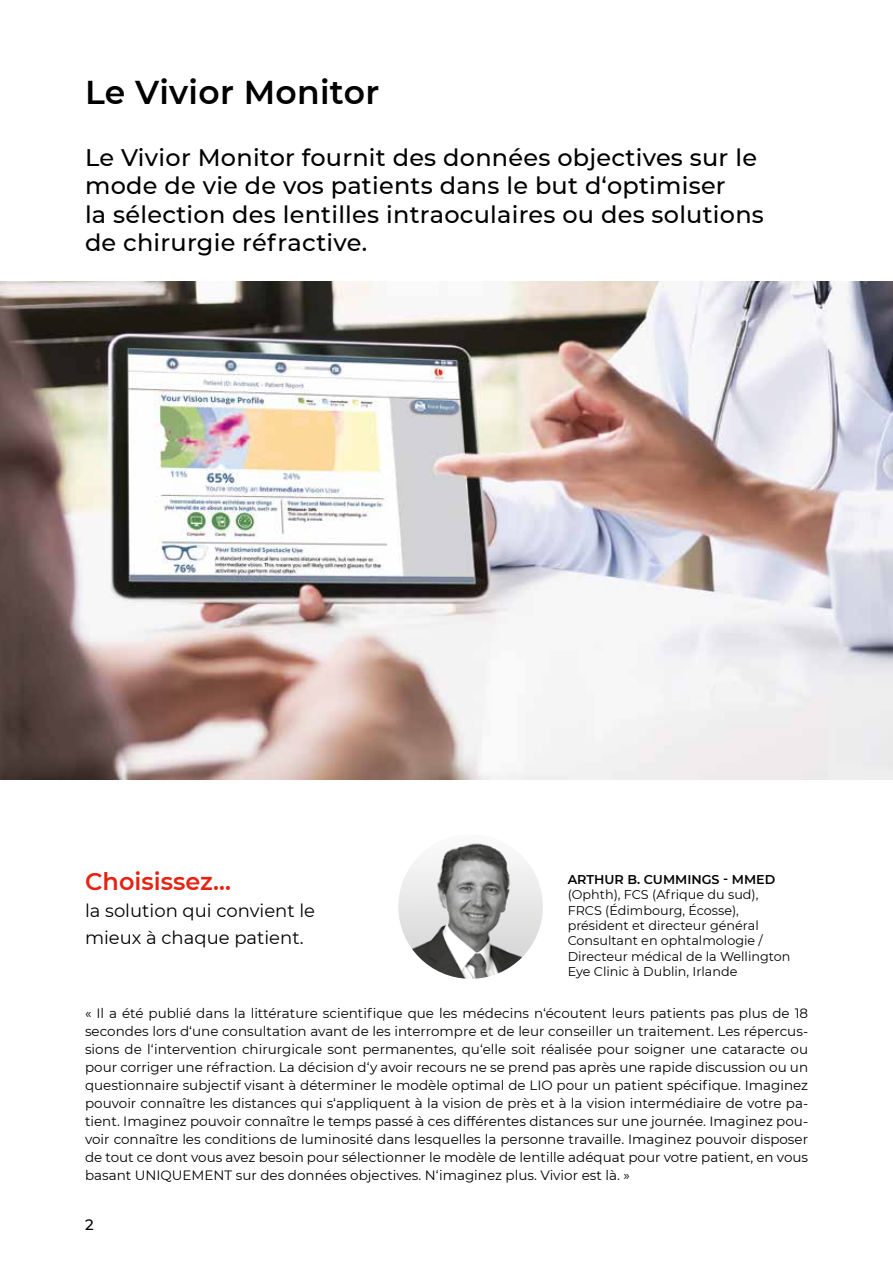
<style>
.page{position:relative;width:893px;height:1263px;background:#fff}
.page>*{position:absolute;margin:0;border:0;box-sizing:border-box;transform-origin:0 0}
.t1{font:600 33px "Montserrat";letter-spacing:.01em;color:#000}
.t2{font:500 24px/28.5px "Montserrat";letter-spacing:.01em;color:#000}
.t3{font:600 24px "Montserrat";color:#e42313}
.t4{font:18px/27px "Montserrat";color:#000}
.t5{font:500 15px "Montserrat";color:#000}
.t6{font:13.5px/18px "Montserrat";color:#000;text-align:justify}
.t7{font:12.75px/15.3px "Montserrat";color:#000}
.t8{font:600 12.75px "Montserrat";color:#000}
</style>
<div class="page">
<img style="left:398px;top:834px;width:145px;height:145px;border-radius:72px">
<img style="left:0;top:281px;width:893px;height:498px">
<h1 class="t1" style="left:85px;top:69px;width:296px">Le Vivior Monitor</h1>
<h2 class="t2" style="left:85px;top:142px;width:680px">Le Vivior Monitor fournit des données objectives sur le mode de vie de vos patients dans le but d‘optimiser<br>la sélection des lentilles intraoculaires ou des solutions de chirurgie réfractive.</h2>
<h2 class="t3" style="left:85px;top:864px;width:147px">Choisissez…</h2>
<h3 class="t4" style="left:85px;top:896px;width:232px">la solution qui convient le mieux à chaque patient.</h3>
<p class="t8" style="left:568px;top:870px;width:209px">ARTHUR B. CUMMINGS - MMED</p>
<p class="t7" style="left:568px;top:887px;width:224px">(Ophth), FCS (Afrique du sud),<br>FRCS (Édimbourg, Écosse), président et directeur général<br>Consultant en ophtalmologie /<br>Directeur médical de la Wellington<br>Eye Clinic à Dublin, Irlande</p>
<p class="t6" style="left:85px;top:1004px;width:725px">« Il a été publié dans la littérature scientifique que les médecins n‘écoutent leurs patients pas plus de 18 secondes lors d‘une consultation avant de les interrompre et de leur conseiller un traitement. Les répercus&shy;sions de l‘intervention chirurgicale sont permanentes, qu‘elle soit réalisée pour soigner une cataracte ou pour corriger une réfraction. La décision d‘y avoir recours ne se prend pas après une rapide discussion ou un questionnaire subjectif visant à déterminer le modèle optimal de LIO pour un patient spécifique. Imaginez pouvoir connaître les distances qui s‘appliquent à la vision de près et à la vision intermédiaire de votre pa&shy;tient. Imaginez pouvoir connaître le temps passé à ces différentes distances sur une journée. Imaginez pou&shy;voir connaître les conditions de luminosité dans lesquelles la personne travaille. Imaginez pouvoir disposer de tout ce dont vous avez besoin pour sélectionner le modèle de lentille adéquat pour votre patient, en vous basant UNIQUEMENT sur des données objectives. N‘imaginez plus. Vivior est là. »</p>
<p class="t5" style="left:85px;top:1214px;width:10px">2</p>
</div>
